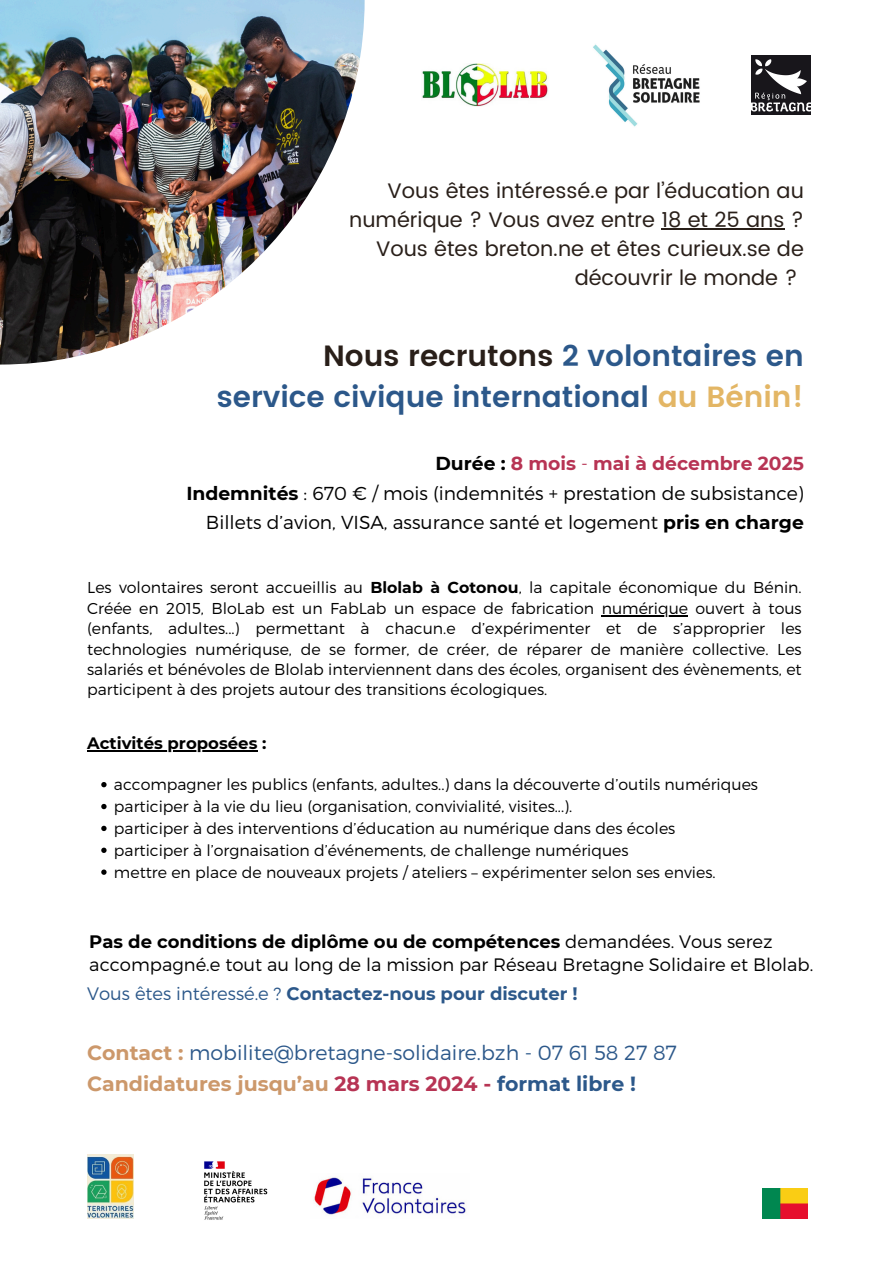
<style>
.page{position:relative;width:893px;height:1263px;background:#fff}
.page>*{position:absolute;margin:0;border:0;box-sizing:border-box;transform-origin:0 0}
.t1{font:600 29.25px/40.5px "Poppins";color:#2c588a;text-align:right}
.t2{font:21px "Poppins";color:#291f19}
.t3{font:300 20.48px "Montserrat";color:#2c588a}
.t4{font:700 20.48px "Montserrat";color:#cc986b}
.t5{font:300 18.75px/29.2px "Montserrat";color:#000;text-align:right}
.t6{font:300 18px/23.6px "Montserrat";color:#000}
.t7{font:700 18px "Montserrat";color:#2c588a}
.t8{font:700 16.5px "Montserrat";color:#000}
.t9{font:300 15.75px/20.2px "Montserrat";color:#000}
.s1{color:#291f19}
.s2{color:#e3b665}
.s3{font-weight:700}
.s4{font-weight:700;color:#b73454}
.s5{color:#b73454}
.s6{font-weight:300}
.s7{font-weight:700;color:#cc986b}
.s8{color:#2c588a}
</style>
<div class="page">
<img style="left:0;top:0;width:365px;height:365px">
<img style="left:87px;top:1154px;width:46px;height:64px">
<img style="left:422px;top:63px;width:126px;height:44px">
<img style="left:751px;top:56px;width:60px;height:59px">
<img style="left:593px;top:44px;width:107px;height:83px">
<img style="left:313px;top:1177px;width:153px;height:38px">
<img style="left:204px;top:1161px;width:64px;height:59px">
<img style="left:762px;top:1188px;width:45px;height:30px">
<hr style="left:661px;top:228px;width:123px;height:2px;background:#291f19">
<hr style="left:87px;top:750px;width:170px;height:2px;background:#000">
<svg style="left:101px;top:782px;width:6px;height:5px"></svg>
<svg style="left:101px;top:804px;width:6px;height:5px"></svg>
<svg style="left:101px;top:826px;width:6px;height:5px"></svg>
<svg style="left:101px;top:848px;width:6px;height:5px"></svg>
<svg style="left:101px;top:869px;width:6px;height:6px"></svg>
<hr style="left:601px;top:615px;width:87px;height:1px;background:#000">
<h2 class="t2" style="left:388px;top:178px;width:418px">Vous êtes intéressé.e par l’éducation au</h2>
<h2 class="t2" style="left:349px;top:207px;width:456px">numérique ? Vous avez entre 18 et 25 ans ?</h2>
<h2 class="t2" style="left:376px;top:237px;width:429px">Vous êtes breton.ne et êtes curieux.se de</h2>
<h2 class="t2" style="left:574px;top:266px;width:224px">découvrir le monde ?</h2>
<h1 class="t1" style="left:217px;top:336px;width:588px"><span class="s1">Nous recrutons</span> 2 volontaires en service civique international <span class="s2">au Bénin!</span></h1>
<p class="t5" style="left:186px;top:448px;width:619px"><span class="s3">Durée :</span> <span class="s4">8 mois</span> <span class="s5">-</span> <span class="s4">mai à décembre 2025<br></span><span class="s3">Indemnités</span> : 670 € / mois (indemnités + prestation de subsistance)<br>Billets d’avion, VISA, assurance santé et logement <span class="s3">pris en charge</span></p>
<p class="t9" style="left:87px;top:576px;width:716px;line-height:20.9px">Les volontaires seront accueillis au <span class="s3">Blolab à Cotonou</span>, la capitale économique du Bénin.<br>Créée en 2015, BloLab est un FabLab un espace de fabrication</p>
<h3 class="t9" style="left:87px;top:597px;width:716px;text-align:justify;text-indent:514px">numérique ouvert à tous (enfants, adultes...) permettant à chacun.e d’expérimenter et de s’approprier les technologies numériquse, de se former, de créer, de réparer de manière collective. Les salariés et bénévoles de Blolab interviennent dans des écoles, organisent des évènements, et participent à des projets autour des transitions écologiques.</h3>
<p class="t8" style="left:87px;top:733px;width:181px">Activités proposées :</p>
<h3 class="t9" style="left:114px;top:773px;width:645px">accompagner les publics (enfants, adultes..) dans la découverte d’outils numériques</h3>
<p class="t9" style="left:114px;top:795px;width:460px">participer à la vie du lieu (organisation, convivialité, visites...).</p>
<h4 class="t9" style="left:114px;top:817px;width:563px">participer à des interventions d’éducation au numérique dans des écoles</h4>
<p class="t9" style="left:114px;top:839px;width:516px">participer à l’orgnaisation d’événements, de challenge numériques</p>
<p class="t9" style="left:114px;top:861px;width:603px">mettre en place de nouveaux projets / ateliers – expérimenter selon ses envies.</p>
<p class="t6" style="left:89px;top:929px;width:725px"><span class="s3">Pas de conditions de diplôme ou de compétences</span> demandées. Vous serez accompagné.e tout au long de la mission par Réseau Bretagne Solidaire et Blolab.</p>
<p class="t7" style="left:87px;top:983px;width:492px"><span class="s6">Vous êtes intéressé.e ?</span> Contactez-nous pour discuter !</p>
<p class="t3" style="left:87px;top:1039px;width:591px"><span class="s7">Contact :</span> mobilite@bretagne-solidaire.bzh - 07 61 58 27 87</p>
<p class="t4" style="left:87px;top:1071px;width:550px">Candidatures jusqu’au <span class="s5">28 mars 2024 -</span> <span class="s8">format libre !</span></p>
</div>
